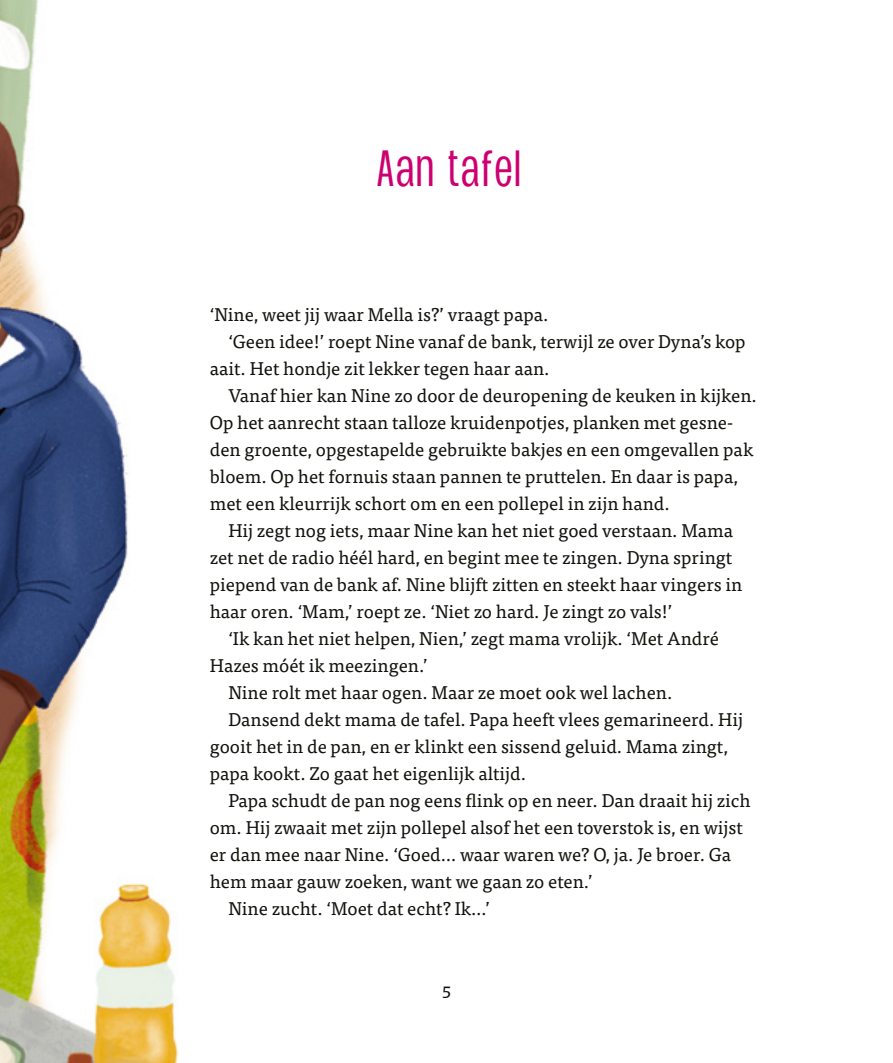
<style>
.page{position:relative;width:893px;height:1063px;background:#fff}
.page>*{position:absolute;margin:0;border:0;box-sizing:border-box;transform-origin:0 0}
.Hoofdstukkop{font:300 46.5px "Duera PERSONALUSE Condensed";letter-spacing:.07em;color:#cd0071}
.platte_tekst{font:18.45px/27px "Tisa Pro";color:#12120d}
.platte_tekst_NI{font:18.45px "Tisa Pro";color:#12120d}
.t1{font:18px "Tisa Pro";color:#12120d}
</style>
<div class="page">
<img style="left:0;top:0;width:178px;height:1063px">
<p class="Hoofdstukkop" style="left:378px;top:141px;width:144px">Aan tafel</p>
<p class="platte_tekst_NI" style="left:210px;top:301px;width:340px">‘Nine, weet jij waar Mella is?’ vraagt papa.</p>
<p class="platte_tekst" style="left:210px;top:327px;width:537px;text-indent:19px">‘Geen idee!’ roept Nine vanaf de bank, terwijl ze over Dyna’s kop aait. Het hondje zit lekker tegen haar aan.</p>
<p class="platte_tekst" style="left:210px;top:381px;width:549px;text-indent:19px">Vanaf hier kan Nine zo door de deuropening de keuken in kijken.<br>Op het aanrecht staan talloze kruidenpotjes, planken met gesne&shy;den groente, opgestapelde gebruikte bakjes en een omgevallen pak bloem. Op het fornuis staan pannen te pruttelen. En daar is papa, met een kleurrijk schort om en een pollepel in zijn hand.</p>
<p class="platte_tekst" style="left:210px;top:516px;width:534px;text-indent:19px">Hij zegt nog iets, maar Nine kan het niet goed verstaan. Mama zet net de radio héél hard, en begint mee te zingen. Dyna springt piepend van de bank af. Nine blijft zitten en steekt haar vingers in haar oren. ‘Mam,’ roept ze. ‘Niet zo hard. Je zingt zo vals!’</p>
<p class="platte_tekst" style="left:210px;top:624px;width:511px;text-indent:19px">‘Ik kan het niet helpen, Nien,’ zegt mama vrolijk. ‘Met André<br>Hazes móét ik meezingen.’</p>
<p class="platte_tekst" style="left:228px;top:678px;width:445px">Nine rolt met haar ogen. Maar ze moet ook wel lachen.</p>
<p class="platte_tekst" style="left:210px;top:705px;width:535px;text-indent:19px">Dansend dekt mama de tafel. Papa heeft vlees gemarineerd. Hij gooit het in de pan, en er klinkt een sissend geluid. Mama zingt, papa kookt. Zo gaat het eigenlijk altijd.</p>
<p class="platte_tekst" style="left:210px;top:786px;width:542px;text-indent:19px">Papa schudt de pan nog eens flink op en neer. Dan draait hij zich om. Hij zwaait met zijn pollepel alsof het een toverstok is, en wijst er dan mee naar Nine. ‘Goed… waar waren we? O, ja. Je broer. Ga hem maar gauw zoeken, want we gaan zo eten.’</p>
<p class="platte_tekst" style="left:228px;top:894px;width:263px">Nine zucht. ‘Moet dat echt? Ik…’</p>
<p class="t1" style="left:442px;top:976px;width:10px">5</p>
</div>
